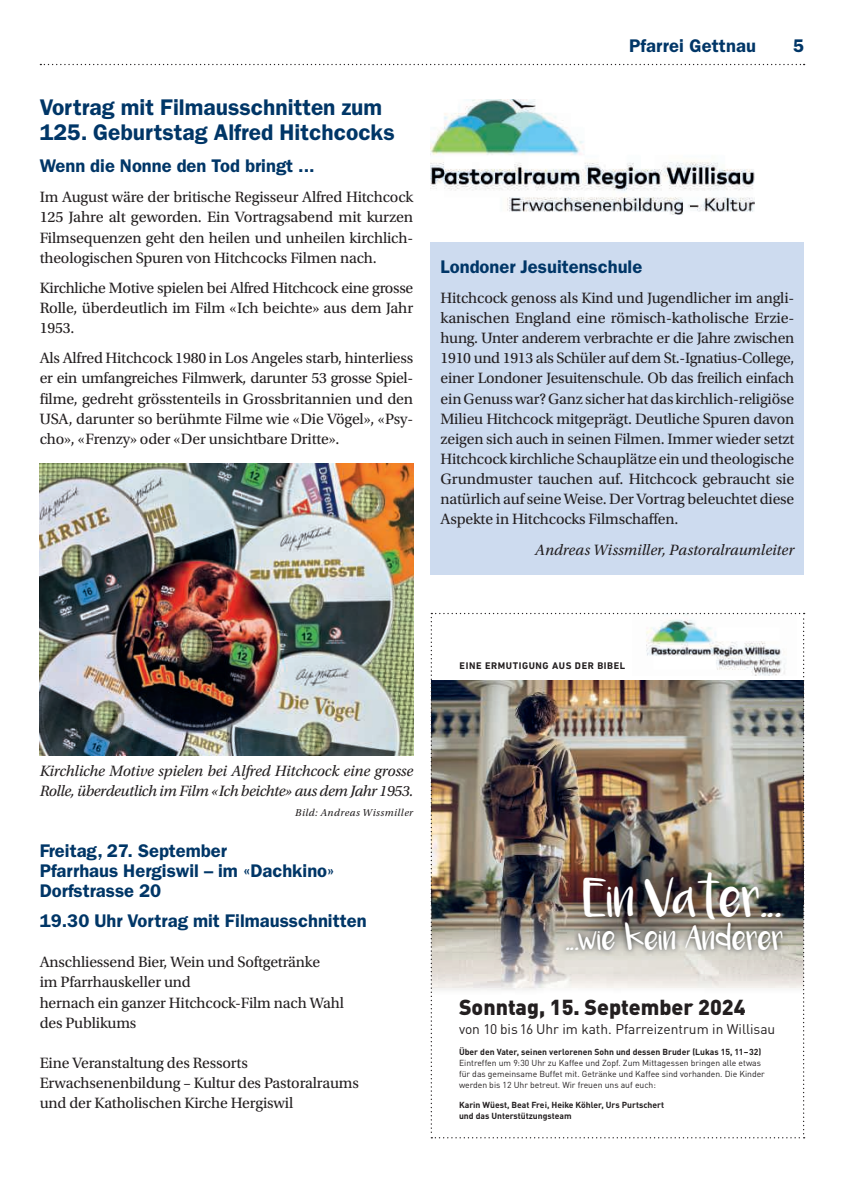
<style>
.page{position:relative;width:844px;height:1191px;background:#fff}
.page>*{position:absolute;margin:0;border:0;box-sizing:border-box;transform-origin:0 0}
.t1{font:29.57px "Luna";color:#fff}
.t2{font:600 22.75px/25.4px "ITC Franklin Gothic Std";color:#003667}
.t3{font:900 21.35px "DIN Pro";color:#231f20}
.t4{font:600 18.38px/20.1px "ITC Franklin Gothic Std";color:#003667}
.t5{font:18.38px "Luna";color:#fff}
.t6{font:15.75px/20.1px "Utopia Std";letter-spacing:-.01em;color:#231f20;text-align:justify}
.t7{font:italic 15.75px/20.1px "Utopia Std";letter-spacing:-.01em;color:#231f20}
.t8{font:13.83px "DIN Pro";color:#231f20}
.t9{font:italic 10.5px "Utopia Std";letter-spacing:.045em;color:#231f20}
.t10{font:700 9.8px "DIN Next LT Pro";letter-spacing:.06em;color:#231f20}
.t11{font:8.58px/11.2px "DIN Pro";color:#231f20}
.t12{font:700 8.58px/11.2px "DIN Pro";color:#231f20}
</style>
<div class="page">
<svg style="left:40px;top:64px;width:764px;height:1px"></svg>
<div style="left:430px;top:242px;width:374px;height:332px;background:#cddbef"></div>
<img style="left:40px;top:464px;width:373px;height:292px">
<img style="left:430px;top:99px;width:324px;height:115px">
<img style="left:430px;top:613px;width:374px;height:525px">
<h2 class="t2" style="left:40px;top:94px;width:356px">Vortrag mit Filmausschnitten zum<br>125. Geburtstag Alfred Hitchcocks</h2>
<p class="t4" style="left:40px;top:156px;width:276px">Wenn die Nonne den Tod bringt ...</p>
<p class="t6" style="left:40px;top:187px;width:375px">Im August wäre der britische Regisseur Alfred Hitchcock 125 Jahre alt geworden. Ein Vortragsabend mit kurzen Filmsequenzen geht den heilen und unheilen kirchlich&shy;theologischen Spuren von Hitchcocks Filmen nach.</p>
<p class="t6" style="left:40px;top:278px;width:375px">Kirchliche Motive spielen bei Alfred Hitchcock eine grosse Rolle, überdeutlich im Film «Ich beichte» aus dem Jahr 1953.</p>
<p class="t6" style="left:40px;top:348px;width:375px">Als Alfred Hitchcock 1980 in Los Angeles starb, hinterliess er ein umfangreiches Filmwerk, darunter 53 grosse Spiel&shy;filme, gedreht grösstenteils in Grossbritannien und den USA, darunter so berühmte Filme wie «Die Vögel», «Psy&shy;cho», «Frenzy» oder «Der unsichtbare Dritte».</p>
<p class="t4" style="left:629px;top:36px;width:128px">Pfarrei Gettnau</p>
<p class="t4" style="left:793px;top:36px;width:13px">5</p>
<p class="t4" style="left:440px;top:256px;width:203px">Londoner Jesuitenschule</p>
<p class="t6" style="left:440px;top:288px;width:355px">Hitchcock genoss als Kind und Jugendlicher im angli&shy;kanischen England eine römisch-katholische Erzie&shy;hung. Unter anderem verbrachte er die Jahre zwischen 1910 und 1913 als Schüler auf dem St.-Ignatius-College, einer Londoner Jesuitenschule. Ob das freilich einfach ein Genuss war? Ganz sicher hat das kirchlich-religiöse Milieu Hitchcock mitgeprägt. Deutliche Spuren davon zeigen sich auch in seinen Filmen. Immer wieder setzt Hitchcock kirchliche Schauplätze ein und theologische Grundmuster tauchen auf. Hitchcock gebraucht sie natürlich auf seine Weise. Der Vortrag beleuchtet diese Aspekte in Hitchcocks Filmschaffen.</p>
<p class="t7" style="left:535px;top:539px;width:261px">Andreas Wissmiller, Pastoralraumleiter</p>
<p class="t7" style="left:40px;top:761px;width:375px">Kirchliche Motive spielen bei Alfred Hitchcock eine grosse<br>Rolle, überdeutlich im Film «Ich beichte» aus dem Jahr 1953.</p>
<p class="t9" style="left:295px;top:807px;width:120px">Bild: Andreas Wissmiller</p>
<p class="t4" style="left:40px;top:840px;width:296px">Freitag, 27. September<br>Pfarrhaus Hergiswil – im «Dachkino»<br>Dorfstrasse 20</p>
<p class="t4" style="left:40px;top:910px;width:328px">19.30 Uhr Vortrag mit Filmausschnitten</p>
<p class="t6" style="left:40px;top:952px;width:306px;text-align:left">Anschliessend Bier, Wein und Softgetränke<br>im Pfarrhauskeller und<br>hernach ein ganzer Hitchcock-Film nach Wahl des Publikums</p>
<p class="t6" style="left:40px;top:1053px;width:320px;text-align:left">Eine Veranstaltung des Ressorts<br>Erwachsenenbildung – Kultur des Pastoralraums und der Katholischen Kirche Hergiswil</p>
<p class="t10" style="left:459px;top:660px;width:167px">EINE ERMUTIGUNG AUS DER BIBEL</p>
<h1 class="t1" style="left:583px;top:889px;width:199px">Ein Vater...</h1>
<p class="t5" style="left:566px;top:933px;width:219px">...wie kein Anderer</p>
<h3 class="t3" style="left:459px;top:989px;width:288px">Sonntag, 15. September 2024</h3>
<p class="t8" style="left:459px;top:1018px;width:318px">von 10 bis 16 Uhr im kath. Pfarreizentrum in Willisau</p>
<p class="t12" style="left:459px;top:1045px;width:304px">Über den Vater, seinen verlorenen Sohn und dessen Bruder (Lukas 15, 11–32)</p>
<p class="t11" style="left:459px;top:1056px;width:307px">Eintreffen um 9:30 Uhr zu Kaffee und Zopf. Zum Mittagessen bringen alle etwas für das gemeinsame Buffet mit. Getränke und Kaffee sind vorhanden. Die Kinder werden bis 12 Uhr betreut. Wir freuen uns auf euch:</p>
<p class="t12" style="left:459px;top:1098px;width:206px">Karin Wüest, Beat Frei, Heike Köhler, Urs Purtschert und das Unterstützungsteam</p>
</div>
